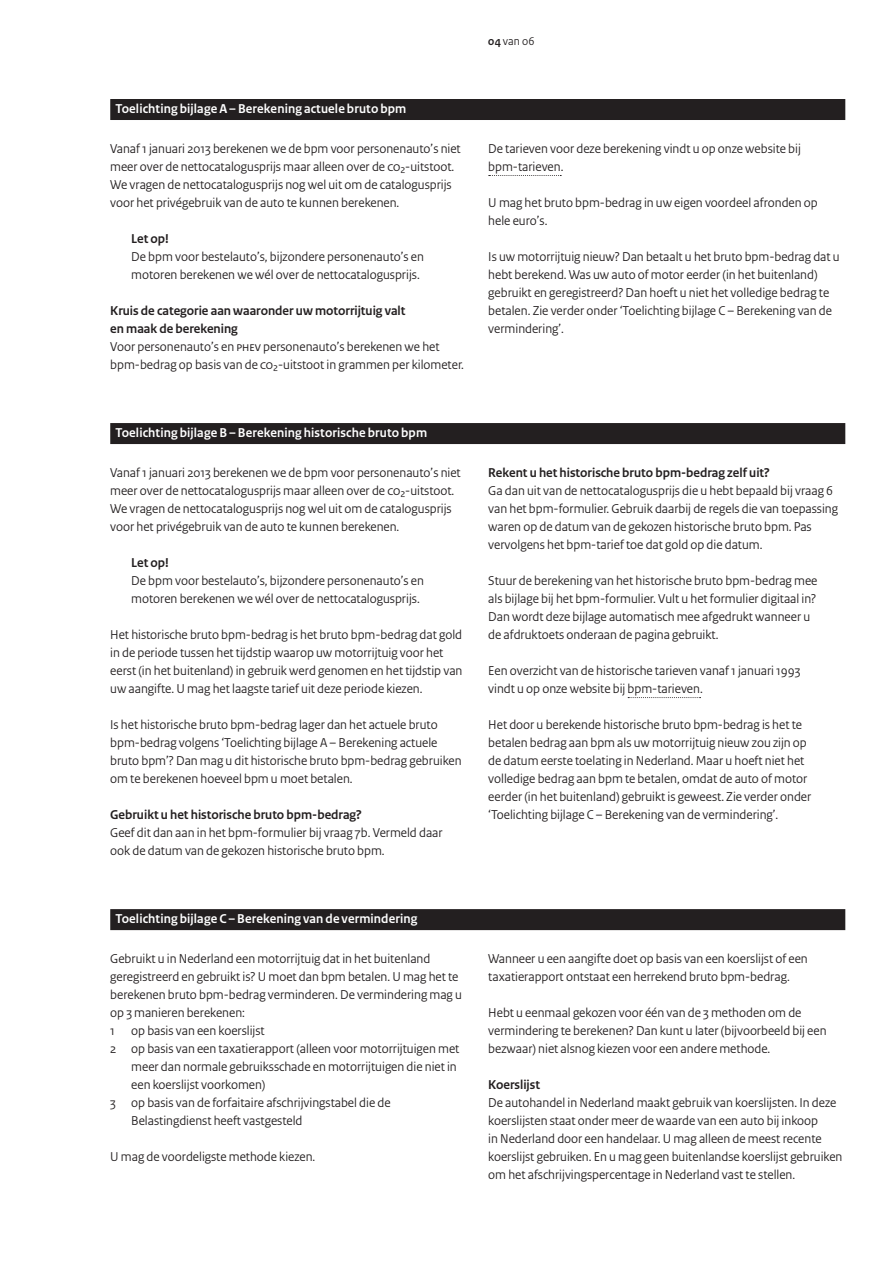
<style>
.page{position:relative;width:893px;height:1263px;background:#fff}
.page>*{position:absolute;margin:0;border:0;box-sizing:border-box;transform-origin:0 0}
.t1{font:13.5px/18px "Rijksoverheid Sans Heading";color:#231f20}
.t2{font:700 13.5px/18px "Rijksoverheid Sans Heading";color:#231f20}
.t3{font:700 13.5px "Rijksoverheid Sans Heading";letter-spacing:.01em;color:#fff}
.t4{font:12px "Rijksoverheid Sans Heading";color:#231f20}
.s1{font-weight:700}
</style>
<div class="page">
<svg style="left:489px;top:175px;width:72px;height:1px"></svg>
<div style="left:110px;top:99px;width:735px;height:21px;background:#231f20"></div>
<div style="left:110px;top:423px;width:735px;height:21px;background:#231f20"></div>
<div style="left:110px;top:909px;width:735px;height:21px;background:#231f20"></div>
<svg style="left:628px;top:697px;width:73px;height:1px"></svg>
<p class="t3" style="left:116px;top:101px;width:292px">Toelichting bijlage A – Berekening actuele bruto bpm</p>
<p class="t1" style="left:110px;top:140px;width:352px">Vanaf 1 januari 2013 berekenen we de bpm voor personenauto’s niet meer over de nettocatalogusprijs maar alleen over de CO2-uitstoot.<br>We vragen de nettocatalogusprijs nog wel uit om de catalogusprijs voor het privégebruik van de auto te kunnen berekenen.</p>
<p class="t2" style="left:131px;top:230px;width:39px">Let op!</p>
<p class="t1" style="left:131px;top:248px;width:294px">De bpm voor bestelauto’s, bijzondere personenauto’s en motoren berekenen we wél over de nettocatalogusprijs.</p>
<p class="t2" style="left:110px;top:302px;width:297px">Kruis de categorie aan waaronder uw motorrijtuig valt en maak de berekening</p>
<p class="t1" style="left:110px;top:338px;width:355px">Voor personenauto’s en PHEV personenauto’s berekenen we het bpm-bedrag op basis van de CO2-uitstoot in grammen per kilometer.</p>
<p class="t3" style="left:116px;top:425px;width:313px">Toelichting bijlage B – Berekening historische bruto bpm</p>
<p class="t1" style="left:110px;top:464px;width:352px">Vanaf 1 januari 2013 berekenen we de bpm voor personenauto’s niet meer over de nettocatalogusprijs maar alleen over de CO2-uitstoot.<br>We vragen de nettocatalogusprijs nog wel uit om de catalogusprijs voor het privégebruik van de auto te kunnen berekenen.</p>
<p class="t2" style="left:131px;top:554px;width:39px">Let op!</p>
<p class="t1" style="left:131px;top:572px;width:294px">De bpm voor bestelauto’s, bijzondere personenauto’s en motoren berekenen we wél over de nettocatalogusprijs.</p>
<p class="t1" style="left:110px;top:626px;width:354px">Het historische bruto bpm-bedrag is het bruto bpm-bedrag dat gold in de periode tussen het tijdstip waarop uw motorrijtuig voor het eerst (in het buitenland) in gebruik werd genomen en het tijdstip van uw aangifte. U mag het laagste tarief uit deze periode kiezen.</p>
<p class="t1" style="left:110px;top:716px;width:353px">Is het historische bruto bpm-bedrag lager dan het actuele bruto bpm‑bedrag volgens ‘Toelichting bijlage A – Berekening actuele bruto bpm’? Dan mag u dit historische bruto bpm-bedrag gebruiken om te berekenen hoeveel bpm u moet betalen.</p>
<p class="t2" style="left:110px;top:806px;width:253px">Gebruikt u het historische bruto bpm-bedrag?</p>
<p class="t1" style="left:110px;top:824px;width:334px">Geef dit dan aan in het bpm-formulier bij vraag 7b. Vermeld daar ook de datum van de gekozen historische bruto bpm.</p>
<p class="t3" style="left:116px;top:911px;width:303px">Toelichting bijlage C – Berekening van de vermindering</p>
<p class="t1" style="left:110px;top:950px;width:322px">Gebruikt u in Nederland een motorrijtuig dat in het buitenland</p>
<p class="t1" style="left:110px;top:968px;width:350px">geregistreerd en gebruikt is? U moet dan bpm betalen. U mag het te</p>
<p class="t1" style="left:110px;top:986px;width:353px">berekenen bruto bpm-bedrag verminderen. De vermindering mag u</p>
<p class="t1" style="left:110px;top:1004px;width:136px">op 3 manieren berekenen:</p>
<p class="t1" style="left:110px;top:1022px;width:156px">1 op basis van een koerslijst</p>
<p class="t1" style="left:110px;top:1040px;width:351px">2 op basis van een taxatierapport (alleen voor motorrijtuigen met</p>
<p class="t1" style="left:131px;top:1058px;width:327px">meer dan normale gebruiksschade en motorrijtuigen die niet in</p>
<p class="t1" style="left:131px;top:1076px;width:136px">een koerslijst voorkomen)</p>
<p class="t1" style="left:110px;top:1094px;width:282px">3 op basis van de forfaitaire afschrijvingstabel die de</p>
<p class="t1" style="left:131px;top:1112px;width:173px">Belastingdienst heeft vastgesteld</p>
<p class="t1" style="left:110px;top:1148px;width:207px">U mag de voordeligste methode kiezen.</p>
<p class="t4" style="left:488px;top:34px;width:48px"><span class="s1">04</span> van 06</p>
<p class="t1" style="left:488px;top:140px;width:314px">De tarieven voor deze berekening vindt u op onze website bij bpm‑tarieven.</p>
<p class="t1" style="left:488px;top:194px;width:331px">U mag het bruto bpm-bedrag in uw eigen voordeel afronden op hele euro’s.</p>
<p class="t1" style="left:488px;top:248px;width:353px">Is uw motorrijtuig nieuw? Dan betaalt u het bruto bpm-bedrag dat u hebt berekend. Was uw auto of motor eerder (in het buitenland) gebruikt en geregistreerd? Dan hoeft u niet het volledige bedrag te betalen. Zie verder onder ‘Toelichting bijlage C – Berekening van de vermindering’.</p>
<p class="t2" style="left:488px;top:464px;width:283px">Rekent u het historische bruto bpm-bedrag zelf uit?</p>
<p class="t1" style="left:488px;top:482px;width:351px">Ga dan uit van de nettocatalogusprijs die u hebt bepaald bij vraag 6 van het bpm-formulier. Gebruik daarbij de regels die van toepassing waren op de datum van de gekozen historische bruto bpm. Pas vervolgens het bpm-tarief toe dat gold op die datum.</p>
<p class="t1" style="left:488px;top:572px;width:331px">Stuur de berekening van het historische bruto bpm-bedrag mee als bijlage bij het bpm-formulier. Vult u het formulier digitaal in?<br>Dan wordt deze bijlage automatisch mee afgedrukt wanneer u de afdruktoets onderaan de pagina gebruikt.</p>
<p class="t1" style="left:488px;top:662px;width:314px">Een overzicht van de historische tarieven vanaf 1 januari 1993 vindt u op onze website bij bpm-tarieven.</p>
<p class="t1" style="left:488px;top:716px;width:324px">Het door u berekende historische bruto bpm-bedrag is het te betalen bedrag aan bpm als uw motorrijtuig nieuw zou zijn op de datum eerste toelating in Nederland. Maar u hoeft niet het volledige bedrag aan bpm te betalen, omdat de auto of motor eerder (in het buitenland) gebruikt is geweest. Zie verder onder ‘Toelichting bijlage C – Berekening van de vermindering’.</p>
<p class="t1" style="left:488px;top:950px;width:321px">Wanneer u een aangifte doet op basis van een koerslijst of een taxatierapport ontstaat een herrekend bruto bpm-bedrag.</p>
<p class="t1" style="left:488px;top:1004px;width:340px">Hebt u eenmaal gekozen voor één van de 3 methoden om de vermindering te berekenen? Dan kunt u later (bijvoorbeeld bij een bezwaar) niet alsnog kiezen voor een andere methode.</p>
<p class="t2" style="left:488px;top:1076px;width:53px">Koerslijst</p>
<p class="t1" style="left:488px;top:1094px;width:356px">De autohandel in Nederland maakt gebruik van koerslijsten. In deze koerslijsten staat onder meer de waarde van een auto bij inkoop<br>in Nederland door een handelaar. U mag alleen de meest recente koerslijst gebruiken. En u mag geen buitenlandse koerslijst gebruiken om het afschrijvingspercentage in Nederland vast te stellen.</p>
</div>
